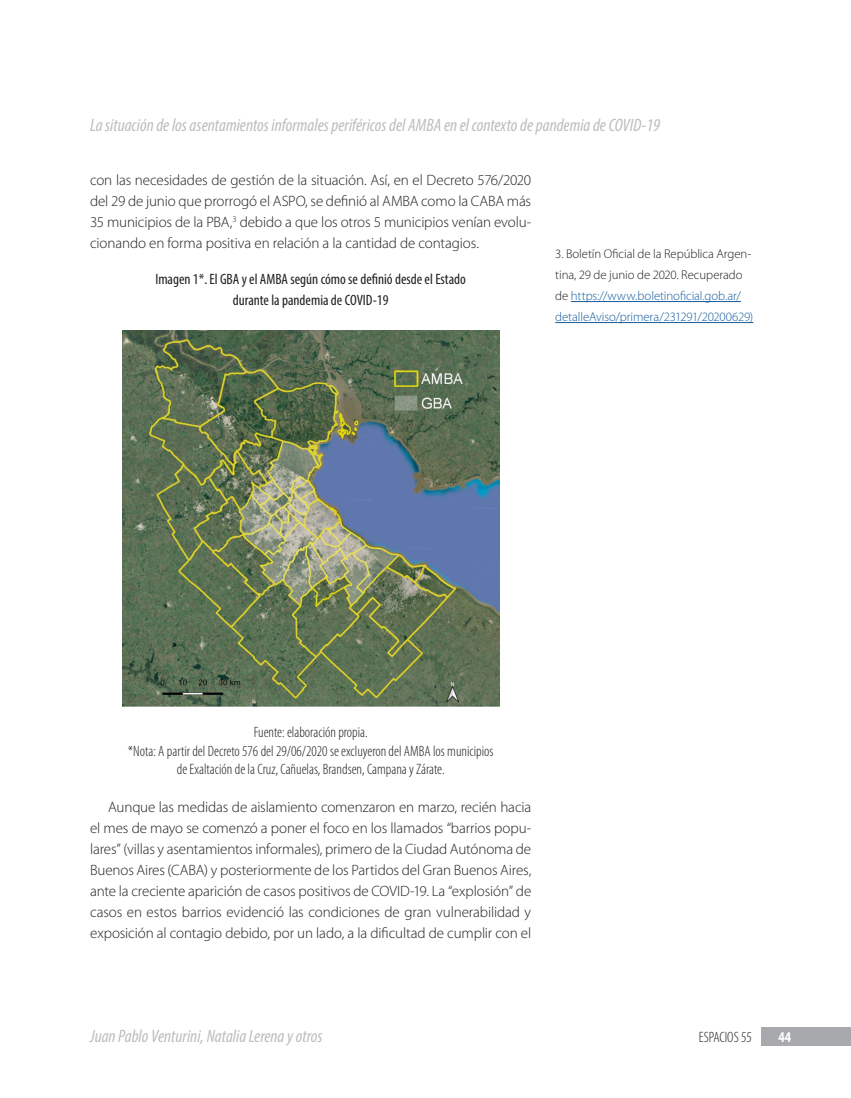
<style>
.page{position:relative;width:851px;height:1098px;background:#fff}
.page>*{position:absolute;margin:0;border:0;box-sizing:border-box;transform-origin:0 0}
.t1{font:italic condensed 18px "Myriad Pro";color:#bcbdc0}
.Texto_central{font:300 15px/21px "Myriad Pro";letter-spacing:-.01em;color:#231f20;text-align:justify}
.Foto_-_Epígrafe{font:300 condensed 15px/18px "Myriad Pro";color:#231f20;text-align:center}
.Foto_-_Título{font:condensed 15px/21px "Myriad Pro";color:#231f20;text-align:center}
.t2{font:700 condensed 15px "Myriad Pro";color:#fff}
.Notas_al_pie{font:300 12.75px/21px "Myriad Pro";letter-spacing:-.005em;color:#175d9e}
.s1{color:#231f20}
</style>
<div class="page">
<div style="left:760px;top:1027px;width:90px;height:18px;background:#a8a9ad"></div>
<img style="left:122px;top:330px;width:377px;height:376px">
<hr style="left:571px;top:301px;width:169px;height:1px;background:#175d9e">
<hr style="left:555px;top:322px;width:198px;height:1px;background:#175d9e">
<p class="t1" style="left:90px;top:114px;width:571px">La situación de los asentamientos informales periféricos del AMBA en el contexto de pandemia de COVID-19</p>
<p class="Texto_central" style="left:90px;top:170px;width:442px">con las necesidades de gestión de la situación. Así, en el Decreto 576/2020 del 29 de junio que prorrogó el ASPO, se definió al AMBA como la CABA más 35 municipios de la PBA,<sup>3</sup> debido a que los otros 5 municipios venían evolu&shy;cionando en forma positiva en relación a la cantidad de contagios.</p>
<p class="Foto_-_Título" style="left:155px;top:268px;width:312px">Imagen 1*. El GBA y el AMBA según cómo se definió desde el Estado durante la pandemia de COVID-19</p>
<p class="Notas_al_pie" style="left:555px;top:243px;width:199px"><span class="s1">3. Boletín Oficial de la República Argen&shy;tina, 29 de junio de 2020. Recuperado de</span> https://www.boletinoficial.gob.ar/ detalleAviso/primera/231291/20200629)</p>
<p class="Foto_-_Epígrafe" style="left:128px;top:723px;width:367px">Fuente: elaboración propia.<br>*Nota: A partir del Decreto 576 del 29/06/2020 se excluyeron del AMBA los municipios de Exaltación de la Cruz, Cañuelas, Brandsen, Campana y Zárate.</p>
<p class="Texto_central" style="left:90px;top:796px;width:442px;text-indent:18px">Aunque las medidas de aislamiento comenzaron en marzo, recién hacia el mes de mayo se comenzó a poner el foco en los llamados “barrios popu&shy;lares” (villas y asentamientos informales), primero de la Ciudad Autónoma de Buenos Aires (CABA) y posteriormente de los Partidos del Gran Buenos Aires, ante la creciente aparición de casos positivos de COVID-19. La “explosión” de casos en estos barrios evidenció las condiciones de gran vulnerabilidad y exposición al contagio debido, por un lado, a la dificultad de cumplir con el</p>
<p class="t1" style="left:90px;top:1024px;width:234px">Juan Pablo Venturini, Natalia Lerena y otros</p>
<p class="Foto_-_Epígrafe" style="left:698px;top:1028px;width:54px">ESPACIOS 55</p>
<p class="t2" style="left:778px;top:1027px;width:14px">44</p>
</div>
